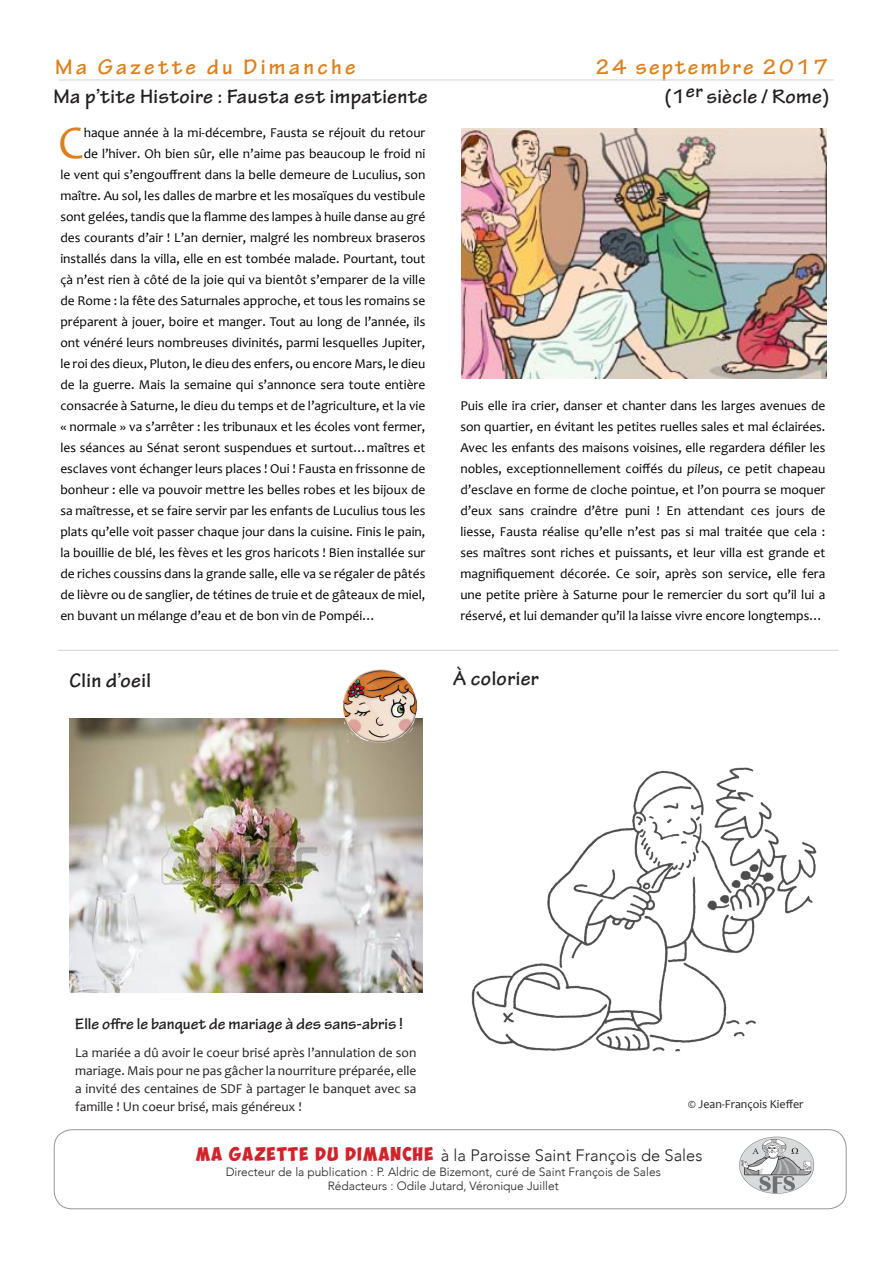
<style>
.page{position:relative;width:893px;height:1263px;background:#fff}
.page>*{position:absolute;margin:0;border:0;box-sizing:border-box;transform-origin:0 0}
.t1{font:46.5px "Candara";color:#dc801d}
.t2{font:700 22.5px "Tekton Pro";letter-spacing:.14em;color:#dc801d}
.t3{font:700 22.5px "Tekton Pro";letter-spacing:.1em;color:#dc801d}
.t4{font:700 21px "Tekton Pro";letter-spacing:.02em;color:#231f20}
.t5{font:300 16.5px "Avenir";color:#231f20}
.t6{font:700 16.5px "Tekton Pro";color:#231f20}
.t7{font:13.5px/21px "Candara";color:#000;text-align:justify}
.t8{font:13.5px/18px "Candara";color:#231f20;text-align:justify}
.t9{font:300 12px "Avenir";color:#231f20}
.t10{font:12px "Candara";color:#231f20}
.s1{font-style:italic}
.s2{font-family:"Obelix Pro";font-weight:400;font-size:13.5px;color:#d1232a}
</style>
<div class="page">
<hr style="left:58px;top:80px;width:776px;height:1px;background:#d1d2d4">
<img style="left:461px;top:129px;width:366px;height:249px">
<img style="left:69px;top:719px;width:353px;height:274px">
<img style="left:471px;top:767px;width:346px;height:285px">
<hr style="left:58px;top:650px;width:780px;height:1px;background:#d1d2d4">
<div style="left:54px;top:1129px;width:792px;height:80px;border:1px solid #939598;border-radius:18px"></div>
<img style="left:739px;top:1136px;width:76px;height:58px">
<img style="left:344px;top:669px;width:72px;height:83px">
<p class="t2" style="left:55px;top:53px;width:302px">Ma Gazette du Dimanche</p>
<p class="t3" style="left:595px;top:53px;width:234px">24 septembre 2017</p>
<p class="t4" style="left:53px;top:84px;width:376px">Ma p’tite Histoire : Fausta est impatiente</p>
<p class="t4" style="left:664px;top:84px;width:167px">(1<sup>er</sup> siècle / Rome)</p>
<p class="t1" style="left:58px;top:114px;width:27px">C</p>
<p class="t7" style="left:84px;top:122px;width:343px">haque année à la mi-décembre, Fausta se réjouit du retour</p>
<p class="t7" style="left:84px;top:143px;width:343px">de l’hiver. Oh bien sûr, elle n’aime pas beaucoup le froid ni</p>
<p class="t7" style="left:60px;top:164px;width:366px">le vent qui s’engouffrent dans la belle demeure de Luculius, son</p>
<p class="t7" style="left:60px;top:185px;width:366px">maître. Au sol, les dalles de marbre et les mosaïques du vestibule</p>
<p class="t7" style="left:60px;top:206px;width:366px">sont gelées, tandis que la flamme des lampes à huile danse au gré</p>
<p class="t7" style="left:60px;top:227px;width:366px">des courants d’air ! L’an dernier, malgré les nombreux braseros</p>
<p class="t7" style="left:60px;top:248px;width:366px">installés dans la villa, elle en est tombée malade. Pourtant, tout</p>
<p class="t7" style="left:60px;top:269px;width:366px">çà n’est rien à côté de la joie qui va bientôt s’emparer de la ville</p>
<p class="t7" style="left:60px;top:290px;width:366px">de Rome : la fête des Saturnales approche, et tous les romains se</p>
<p class="t7" style="left:60px;top:311px;width:366px">préparent à jouer, boire et manger. Tout au long de l’année, ils</p>
<p class="t7" style="left:60px;top:332px;width:366px">ont vénéré leurs nombreuses divinités, parmi lesquelles Jupiter,</p>
<p class="t7" style="left:60px;top:353px;width:366px">le roi des dieux, Pluton, le dieu des enfers, ou encore Mars, le dieu</p>
<p class="t7" style="left:60px;top:374px;width:366px">de la guerre. Mais la semaine qui s’annonce sera toute entière</p>
<p class="t7" style="left:60px;top:395px;width:366px">consacrée à Saturne, le dieu du temps et de l’agriculture, et la vie</p>
<p class="t7" style="left:60px;top:416px;width:366px">« normale » va s’arrêter : les tribunaux et les écoles vont fermer,</p>
<p class="t7" style="left:60px;top:437px;width:366px">les séances au Sénat seront suspendues et surtout…maîtres et</p>
<p class="t7" style="left:60px;top:458px;width:366px">esclaves vont échanger leurs places ! Oui ! Fausta en frissonne de</p>
<p class="t7" style="left:60px;top:479px;width:366px">bonheur : elle va pouvoir mettre les belles robes et les bijoux de</p>
<p class="t7" style="left:60px;top:500px;width:366px">sa maîtresse, et se faire servir par les enfants de Luculius tous les</p>
<p class="t7" style="left:60px;top:521px;width:366px">plats qu’elle voit passer chaque jour dans la cuisine. Finis le pain,</p>
<p class="t7" style="left:60px;top:542px;width:366px">la bouillie de blé, les fèves et les gros haricots ! Bien installée sur</p>
<p class="t7" style="left:60px;top:563px;width:366px">de riches coussins dans la grande salle, elle va se régaler de pâtés</p>
<p class="t7" style="left:60px;top:584px;width:366px">de lièvre ou de sanglier, de tétines de truie et de gâteaux de miel,</p>
<p class="t7" style="left:60px;top:605px;width:317px">en buvant un mélange d’eau et de bon vin de Pompéi…</p>
<p class="t7" style="left:460px;top:395px;width:366px">Puis elle ira crier, danser et chanter dans les larges avenues de son quartier, en évitant les petites ruelles sales et mal éclairées.<br>Avec les enfants des maisons voisines, elle regardera défiler les nobles, exceptionnellement coiffés du <span class="s1">pileus</span>, ce petit chapeau d’esclave en forme de cloche pointue, et l’on pourra se moquer d’eux sans craindre d’être puni ! En attendant ces jours de liesse, Fausta réalise qu’elle n’est pas si mal traitée que cela : ses maîtres sont riches et puissants, et leur villa est grande et magnifiquement décorée. Ce soir, après son service, elle fera une petite prière à Saturne pour le remercier du sort qu’il lui a réservé, et lui demander qu’il la laisse vivre encore longtemps…</p>
<p class="t4" style="left:69px;top:668px;width:83px">Clin d’oeil</p>
<p class="t4" style="left:453px;top:666px;width:87px">À colorier</p>
<p class="t6" style="left:75px;top:1014px;width:329px">Elle offre le banquet de mariage à des sans-abris !</p>
<p class="t8" style="left:75px;top:1043px;width:343px">La mariée a dû avoir le coeur brisé après l’annulation de son mariage. Mais pour ne pas gâcher la nourriture préparée, elle a invité des centaines de SDF à partager le banquet avec sa famille ! Un coeur brisé, mais généreux !</p>
<p class="t10" style="left:688px;top:1096px;width:117px">© Jean-François Kieffer</p>
<p class="t5" style="left:196px;top:1146px;width:508px"><span class="s2">Ma GaZETTE DU DIMANCHE</span> à la Paroisse Saint François de Sales</p>
<p class="t9" style="left:226px;top:1164px;width:437px">Directeur de la publication : P. Aldric de Bizemont, curé de Saint François de Sales</p>
<p class="t9" style="left:328px;top:1179px;width:233px">Rédacteurs : Odile Jutard, Véronique Juillet</p>
</div>
